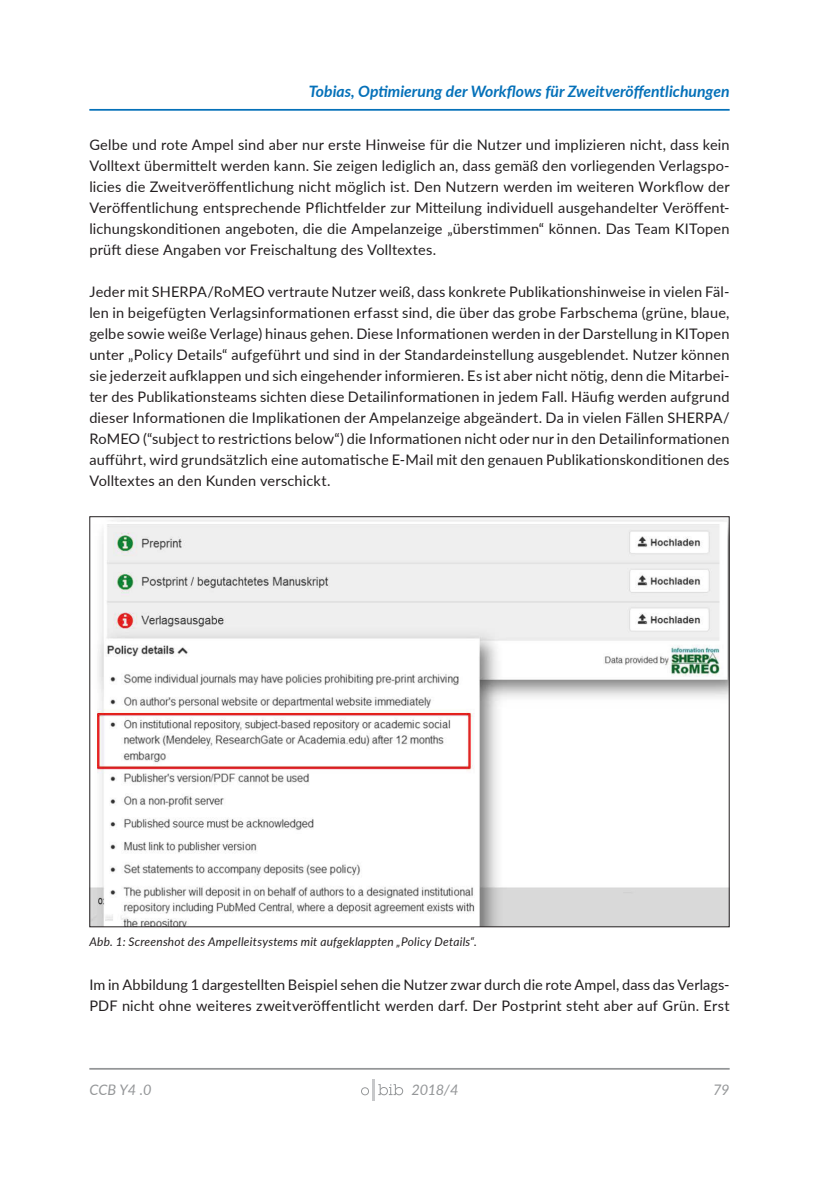
<style>
.page{position:relative;width:819px;height:1191px;background:#fff}
.page>*{position:absolute;margin:0;border:0;box-sizing:border-box;transform-origin:0 0}
.t1{font:italic 700 15.75px "Lato";color:#0571b9}
.t2{font:14.53px/21px "Lato";letter-spacing:.01em;color:#231f20;text-align:justify}
.t3{font:italic 14.53px "Lato";color:#949698}
.t4{font:italic 11.9px "Lato";color:#231f20}
</style>
<div class="page">
<hr style="left:89px;top:1068px;width:640px;height:1px;background:#949698">
<hr style="left:372px;top:1079px;width:3px;height:21px;background:#c7c8ca">
<svg style="left:361px;top:1087px;width:8px;height:8px"></svg>
<svg style="left:378px;top:1084px;width:25px;height:11px"></svg>
<img style="left:91px;top:519px;width:636px;height:406px">
<hr style="left:89px;top:109px;width:640px;height:2px;background:#0571b9">
<p class="t1" style="left:309px;top:80px;width:422px">Tobias, Optimierung der Workflows für Zweitveröffentlichungen</p>
<p class="t2" style="left:89px;top:134px;width:642px">Gelbe und rote Ampel sind aber nur erste Hinweise für die Nutzer und implizieren nicht, dass kein Volltext übermittelt werden kann. Sie zeigen lediglich an, dass gemäß den vorliegenden Verlagspo&shy;licies die Zweitveröffentlichung nicht möglich ist. Den Nutzern werden im weiteren Workflow der Veröffentlichung entsprechende Pflichtfelder zur Mitteilung individuell ausgehandelter Veröffent&shy;lichungskonditionen angeboten, die die Ampelanzeige „überstimmen“ können. Das Team KITopen prüft diese Angaben vor Freischaltung des Volltextes.</p>
<p class="t2" style="left:89px;top:281px;width:641px">Jeder mit SHERPA/RoMEO vertraute Nutzer weiß, dass konkrete Publikationshinweise in vielen Fäl&shy;len in beigefügten Verlagsinformationen erfasst sind, die über das grobe Farbschema (grüne, blaue, gelbe sowie weiße Verlage) hinaus gehen. Diese Informationen werden in der Darstellung in KITopen unter „Policy Details“ aufgeführt und sind in der Standardeinstellung ausgeblendet. Nutzer können sie jederzeit aufklappen und sich eingehender informieren. Es ist aber nicht nötig, denn die Mitarbei&shy;ter des Publikationsteams sichten diese Detailinformationen in jedem Fall. Häufig werden aufgrund dieser Informationen die Implikationen der Ampelanzeige abgeändert. Da in vielen Fällen SHERPA/ RoMEO (“subject to restrictions below“) die Informationen nicht oder nur in den Detailinformationen aufführt, wird grundsätzlich eine automatische E-Mail mit den genauen Publikationskonditionen des Volltextes an den Kunden verschickt.</p>
<p class="t4" style="left:89px;top:933px;width:388px">Abb. 1: Screenshot des Ampelleitsystems mit aufgeklappten „Policy Details“.</p>
<p class="t2" style="left:89px;top:974px;width:641px">Im in Abbildung 1 dargestellten Beispiel sehen die Nutzer zwar durch die rote Ampel, dass das Verlags-<br>PDF nicht ohne weiteres zweitveröffentlicht werden darf. Der Postprint steht aber auf Grün. Erst</p>
<p class="t3" style="left:89px;top:1079px;width:64px">CC BY 4.0</p>
<p class="t3" style="left:411px;top:1079px;width:49px">2018/4</p>
<p class="t3" style="left:713px;top:1079px;width:17px">79</p>
</div>
